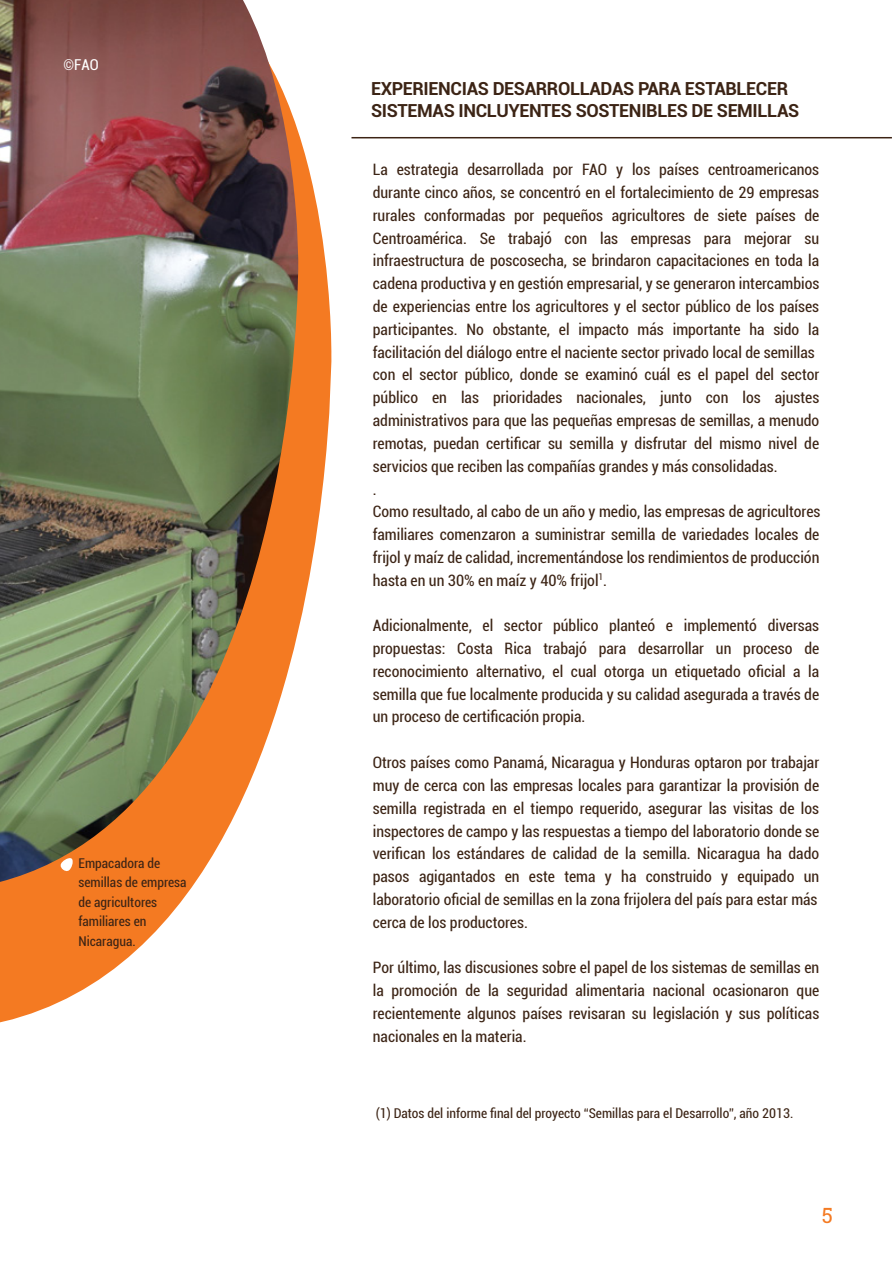
<style>
.page{position:relative;width:893px;height:1263px;background:#fff}
.page>*{position:absolute;margin:0;border:0;box-sizing:border-box;transform-origin:0 0}
.t1{font:21px "Roboto Slab";color:#f47a22}
.t2{font:700 18px/21.6px "Roboto";letter-spacing:-.02em;color:#3c2415}
.t3{font:condensed 15.75px/22.8px "Roboto";color:#3c2415;text-align:justify}
.t4{font:condensed 15px "Roboto";color:#fff}
.t5{font:condensed 13.5px/19.5px "Roboto";color:#3c2415}
</style>
<div class="page">
<svg style="left:0;top:141px;width:332px;height:882px"></svg>
<img style="left:0;top:0;width:301px;height:882px">
<hr style="left:351px;top:137px;width:541px;height:1px;background:#3c2415">
<svg style="left:56px;top:869px;width:17px;height:6px"></svg>
<svg style="left:0;top:0;width:89px;height:869px;background:#77725b"></svg>
<p class="t4" style="left:63px;top:54px;width:37px">©FAO</p>
<p class="t5" style="left:78px;top:852px;width:110px">Empacadora de semillas de empresa de agricultores familiares en<br>Nicaragua.</p>
<p class="t2" style="left:371px;top:77px;width:430px">EXPERIENCIAS DESARROLLADAS PARA ESTABLECER<br>SISTEMAS INCLUYENTES SOSTENIBLES DE SEMILLAS</p>
<p class="t3" style="left:373px;top:158px;width:449px;text-align:left">La estrategia desarrollada por FAO y los países centroamericanos durante cinco años, se concentró en el fortalecimiento de 29 empresas rurales conformadas por pequeños agricultores de siete países de Centroamérica. Se trabajó con las empresas para mejorar su infraestructura de poscosecha, se brindaron capacitaciones en toda la cadena productiva y en gestión empresarial, y se generaron intercambios de experiencias entre los agricultores y el sector público de los países participantes. No obstante, el impacto más importante ha sido la facilitación del diálogo entre el naciente sector privado local de semillas con el sector público, donde se examinó cuál es el papel del sector público en las prioridades nacionales, junto con los ajustes administrativos para que las pequeñas empresas de semillas, a menudo remotas, puedan certificar su semilla y disfrutar del mismo nivel de servicios que reciben las compañías grandes y más consolidadas.<br>.<br>Como resultado, al cabo de un año y medio, las empresas de agricultores familiares comenzaron a suministrar semilla de variedades locales de frijol y maíz de calidad, incrementándose los rendimientos de producción hasta en un 30% en maíz y 40% frijol<sup>1</sup>.</p>
<p class="t3" style="left:373px;top:614px;width:448px">Adicionalmente, el sector público planteó e implementó diversas propuestas: Costa Rica trabajó para desarrollar un proceso de reconocimiento alternativo, el cual otorga un etiquetado oficial a la semilla que fue localmente producida y su calidad asegurada a través de un proceso de certificación propia.</p>
<p class="t3" style="left:373px;top:750px;width:448px">Otros países como Panamá, Nicaragua y Honduras optaron por trabajar muy de cerca con las empresas locales para garantizar la provisión de semilla registrada en el tiempo requerido, asegurar las visitas de los inspectores de campo y las respuestas a tiempo del laboratorio donde se verifican los estándares de calidad de la semilla. Nicaragua ha dado pasos agigantados en este tema y ha construido y equipado un laboratorio oficial de semillas en la zona frijolera del país para estar más cerca de los productores.</p>
<p class="t3" style="left:373px;top:956px;width:448px">Por último, las discusiones sobre el papel de los sistemas de semillas en la promoción de la seguridad alimentaria nacional ocasionaron que recientemente algunos países revisaran su legislación y sus políticas nacionales en la materia.</p>
<p class="t5" style="left:376px;top:1103px;width:419px">(1) Datos del informe final del proyecto “Semillas para el Desarrollo”, año 2013.</p>
<h1 class="t1" style="left:822px;top:1201px;width:13px">5</h1>
</div>
